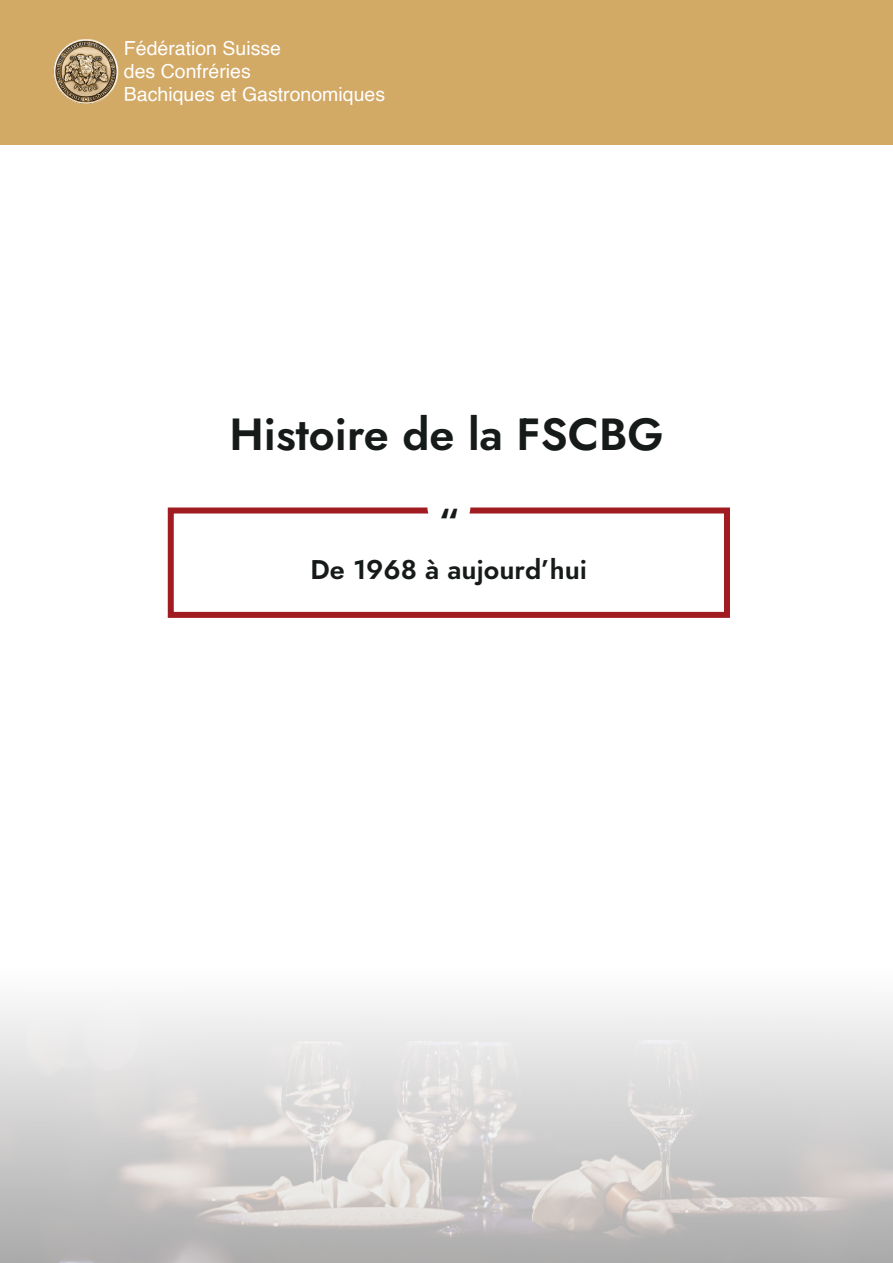
<style>
.page{position:relative;width:893px;height:1263px;background:#fff}
.page>*{position:absolute;margin:0;border:0;box-sizing:border-box;transform-origin:0 0}
.t1{font:600 45px "Jost";color:#161b1a}
.t2{font:600 39px "Jost";color:#161b1a}
.t3{font:600 27px "Jost";color:#161b1a}
.t4{font:19.5px/23.4px "Helvetica";color:#fff}
</style>
<div class="page">
<svg style="left:0;top:1002px;width:893px;height:261px;background:#d5d3d3"></svg>
<div style="left:0;top:0;width:893px;height:145px;background:#d2a965"></div>
<div style="left:168px;top:507px;width:562px;height:111px;border:6px solid #a01c20"></div>
<div style="left:427px;top:486px;width:43px;height:43px;background:#fff;border-radius:50%"></div>
<img style="left:54px;top:40px;width:65px;height:63px">
<p class="t4" style="left:124px;top:37px;width:263px">Fédération Suisse<br>des Confréries<br>Bachiques et Gastronomiques</p>
<h1 class="t1" style="left:229px;top:404px;width:436px">Histoire de la FSCBG</h1>
<h2 class="t2" style="left:438px;top:496px;width:22px">“</h2>
<h3 class="t3" style="left:311px;top:551px;width:278px">De 1968 à aujourd’hui</h3>
</div>
